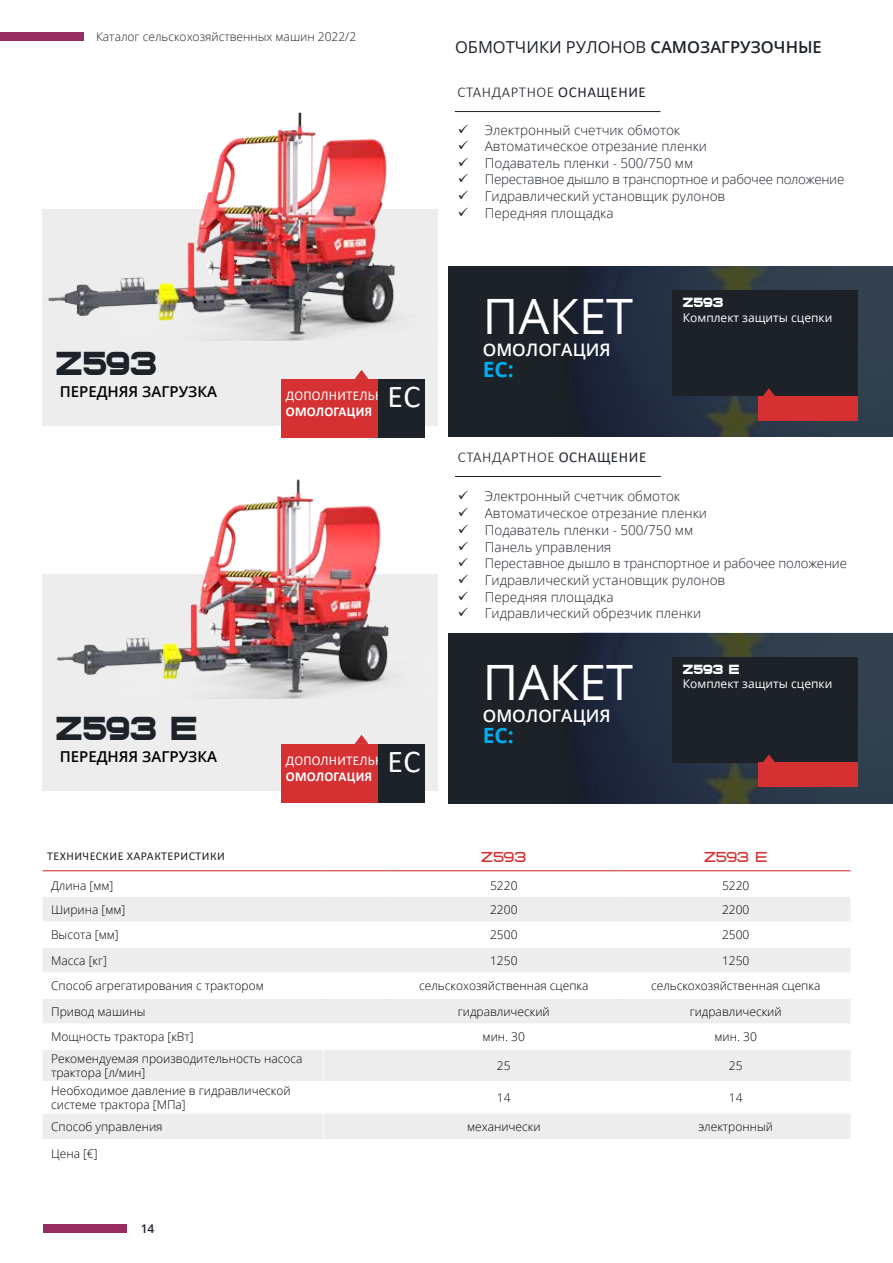
<style>
.page{position:relative;width:893px;height:1263px;background:#fff}
.page>*{position:absolute;margin:0;border:0;box-sizing:border-box;transform-origin:0 0}
.t1{font:48.75px "Open Sans";color:#fff}
.t2{font:700 45px "Bitsumishi Pro";color:#1d2229}
.t3{font:31.95px "Calibri";color:#fff}
.t4{font:700 21px "Open Sans";color:#00aeef}
.t5{font:19.5px "Bitsumishi Pro";color:#d53032}
.t6{font:700 18px "Bitsumishi Pro";color:#fff}
.t7{font:600 17.25px "Open Sans";color:#fff}
.t8{font:600 16.5px "Open Sans";color:#1d2229}
.t9{font:16.5px "Open Sans";color:#1d2229}
.t10{font:600 15px "Open Sans";color:#000}
.t11{font:300 15px "Calibri";letter-spacing:.04em;color:#1d2229}
.t12{font:15px "Calibri";color:#1d2229}
.t13{font:300 13.5px/16.6px "Open Sans";color:#1d2229}
.t14{font:13.5px "Calibri";letter-spacing:.02em;color:#fff}
.t15{font:700 13.5px "Calibri";letter-spacing:.02em;color:#fff}
.t16{font:300 13.35px "Open Sans";letter-spacing:-.015em;color:#1d2229}
.t17{font:300 12px/14.4px "Open Sans";color:#000}
.t18{font:12px "Open Sans";color:#fff}
.t19{font:300 12px "Open Sans";color:#1d2229}
.t20{font:12px "Calibri";color:#1d2229}
.t21{font:600 12px "Open Sans";color:#1d2229}
.s1{font-weight:400}
</style>
<div class="page">
<div style="left:43px;top:1224px;width:83px;height:9px;background:#982d62"></div>
<div style="left:0;top:32px;width:84px;height:9px;background:#982d62"></div>
<div style="left:42px;top:209px;width:396px;height:217px;background:#ededee"></div>
<div style="left:42px;top:574px;width:396px;height:216px;background:#ededee"></div>
<img style="left:48px;top:112px;width:347px;height:228px">
<img style="left:57px;top:479px;width:333px;height:219px">
<div style="left:281px;top:379px;width:144px;height:59px;background:#d53032"></div>
<div style="left:378px;top:379px;width:47px;height:59px;background:#1d2229"></div>
<svg style="left:355px;top:370px;width:13px;height:9px"></svg>
<div style="left:281px;top:744px;width:144px;height:58px;background:#d53032"></div>
<div style="left:378px;top:744px;width:47px;height:58px;background:#1d2229"></div>
<svg style="left:355px;top:735px;width:13px;height:9px"></svg>
<hr style="left:455px;top:111px;width:205px;height:1px;background:#1d2229">
<hr style="left:455px;top:476px;width:206px;height:1px;background:#1d2229">
<svg style="left:43px;top:897px;width:808px;height:242px;fill:#ededee"></svg>
<hr style="left:43px;top:921px;width:280px;height:1px;background:#fff">
<hr style="left:323px;top:921px;width:64px;height:1px;background:#fff">
<hr style="left:387px;top:921px;width:234px;height:1px;background:#fff">
<hr style="left:621px;top:921px;width:230px;height:1px;background:#fff">
<hr style="left:43px;top:947px;width:280px;height:1px;background:#fff">
<hr style="left:323px;top:947px;width:64px;height:1px;background:#fff">
<hr style="left:387px;top:947px;width:234px;height:1px;background:#fff">
<hr style="left:621px;top:947px;width:230px;height:1px;background:#fff">
<hr style="left:43px;top:972px;width:280px;height:1px;background:#fff">
<hr style="left:323px;top:972px;width:64px;height:1px;background:#fff">
<hr style="left:43px;top:998px;width:280px;height:1px;background:#fff">
<hr style="left:323px;top:998px;width:64px;height:1px;background:#fff">
<hr style="left:43px;top:1023px;width:280px;height:1px;background:#fff">
<hr style="left:323px;top:1023px;width:64px;height:1px;background:#fff">
<hr style="left:387px;top:1023px;width:234px;height:1px;background:#fff">
<hr style="left:621px;top:1023px;width:230px;height:1px;background:#fff">
<hr style="left:43px;top:1049px;width:280px;height:1px;background:#fff">
<hr style="left:323px;top:1049px;width:64px;height:1px;background:#fff">
<hr style="left:323px;top:1050px;width:1px;height:31px;background:#fff">
<hr style="left:387px;top:1049px;width:234px;height:1px;background:#fff">
<hr style="left:621px;top:1049px;width:230px;height:1px;background:#fff">
<hr style="left:43px;top:1081px;width:280px;height:1px;background:#fff">
<hr style="left:323px;top:1081px;width:64px;height:1px;background:#fff">
<hr style="left:323px;top:1082px;width:1px;height:31px;background:#fff">
<hr style="left:387px;top:1081px;width:234px;height:1px;background:#fff">
<hr style="left:621px;top:1081px;width:230px;height:1px;background:#fff">
<svg style="left:323px;top:1113px;width:1px;height:26px"></svg>
<hr style="left:387px;top:972px;width:234px;height:1px;background:#fff">
<hr style="left:621px;top:972px;width:230px;height:1px;background:#fff">
<hr style="left:387px;top:998px;width:234px;height:1px;background:#fff">
<hr style="left:621px;top:998px;width:230px;height:1px;background:#fff">
<hr style="left:43px;top:870px;width:280px;height:1px;background:#d22229">
<hr style="left:323px;top:870px;width:64px;height:1px;background:#d22229">
<hr style="left:387px;top:870px;width:234px;height:1px;background:#d22229">
<hr style="left:621px;top:870px;width:230px;height:1px;background:#d22229">
<div style="left:448px;top:633px;width:445px;height:170px;background:#1d2229"></div>
<img style="left:581px;top:633px;width:312px;height:170px">
<div style="left:672px;top:657px;width:186px;height:105px;background:#1d2229"></div>
<div style="left:758px;top:762px;width:99px;height:24px;background:#d53032"></div>
<svg style="left:763px;top:754px;width:12px;height:8px"></svg>
<div style="left:448px;top:267px;width:445px;height:170px;background:#1d2229"></div>
<img style="left:581px;top:267px;width:312px;height:170px">
<div style="left:672px;top:291px;width:186px;height:105px;background:#1d2229"></div>
<div style="left:758px;top:396px;width:99px;height:24px;background:#d53032"></div>
<svg style="left:763px;top:388px;width:12px;height:8px"></svg>
<p class="t19" style="left:96px;top:28px;width:262px">Каталог сельскохозяйственных машин 2022/2</p>
<h2 class="t2" style="left:56px;top:346px;width:103px">Z593</h2>
<p class="t10" style="left:60px;top:381px;width:159px">ПЕРЕДНЯЯ ЗАГРУЗКА</p>
<h3 class="t3" style="left:387px;top:375px;width:35px">ЕС</h3>
<p class="t14" style="left:286px;top:386px;width:35px">Дополнительно</p>
<p class="t15" style="left:286px;top:402px;width:88px">омологация</p>
<h2 class="t2" style="left:56px;top:711px;width:143px">Z593 E</h2>
<p class="t10" style="left:60px;top:746px;width:159px">ПЕРЕДНЯЯ ЗАГРУЗКА</p>
<h3 class="t3" style="left:387px;top:739px;width:35px">ЕС</h3>
<p class="t14" style="left:286px;top:751px;width:35px">Дополнительно</p>
<p class="t15" style="left:286px;top:767px;width:88px">омологация</p>
<h3 class="t9" style="left:455px;top:36px;width:13px">ОБМОТ</h3>
<h3 class="t9" style="left:515px;top:36px;width:24px">ЧИКИ</h3>
<h3 class="t9" style="left:566px;top:36px;width:23px">РУЛОНО</h3>
<h3 class="t8" style="left:636px;top:36px;width:28px"><span class="s1">В</span> САМ</h3>
<h3 class="t8" style="left:687px;top:36px;width:123px">ОЗАГРУЗОЧ НЫЕ</h3>
<p class="t11" style="left:457px;top:83px;width:112px">Стандартное <span class="s1">осна</span></p>
<p class="t12" style="left:597px;top:82px;width:24px">щение</p>
<p class="t13" style="left:485px;top:121px;width:224px">Электронный счетчик обмоток<br>Автоматическое отрезание пленки<br>Подаватель пленки - 500/750 мм</p>
<p class="t16" style="left:485px;top:170px;width:361px">Переставное дышло в транспортное и рабочее положение</p>
<p class="t13" style="left:485px;top:188px;width:242px">Гидравлический установщик рулонов<br>Передняя площадка</p>
<h1 class="t1" style="left:483px;top:283px;width:31px">ПАКЕТ</h1>
<h3 class="t7" style="left:483px;top:338px;width:92px">ОМОЛОГАЦИ</h3>
<h3 class="t7" style="left:599px;top:338px;width:13px">Я</h3>
<h3 class="t4" style="left:483px;top:355px;width:33px">ЕС:</h3>
<p class="t11" style="left:458px;top:448px;width:112px">Стандартное <span class="s1">осна</span></p>
<p class="t12" style="left:597px;top:447px;width:24px">щение</p>
<h3 class="t6" style="left:683px;top:296px;width:42px">Z593</h3>
<p class="t18" style="left:683px;top:309px;width:151px">Комплект защиты сцепки</p>
<p class="t13" style="left:485px;top:488px;width:224px">Электронный счетчик обмоток<br>Автоматическое отрезание пленки<br>Подаватель пленки - 500/750 мм<br>Панель управления</p>
<p class="t16" style="left:485px;top:554px;width:364px">Переставное дышло в транспортное и рабочее положение</p>
<p class="t13" style="left:485px;top:571px;width:242px">Гидравлический установщик рулонов<br>Передняя площадка<br>Гидравлический обрезчик пленки</p>
<h1 class="t1" style="left:483px;top:649px;width:31px">ПАКЕТ</h1>
<h3 class="t7" style="left:483px;top:704px;width:92px">ОМОЛОГАЦИ</h3>
<h3 class="t7" style="left:599px;top:704px;width:13px">Я</h3>
<h3 class="t4" style="left:483px;top:721px;width:33px">ЕС:</h3>
<h3 class="t6" style="left:683px;top:662px;width:58px">Z593 E</h3>
<p class="t18" style="left:683px;top:675px;width:151px">Комплект защиты сцепки</p>
<p class="t20" style="left:47px;top:847px;width:14px">Техни</p>
<p class="t20" style="left:83px;top:847px;width:15px">ческие</p>
<p class="t20" style="left:127px;top:847px;width:8px">характеристики</p>
<h3 class="t5" style="left:481px;top:849px;width:47px">Z593</h3>
<h3 class="t5" style="left:704px;top:849px;width:65px">Z593 E</h3>
<p class="t17" style="left:51px;top:878px;width:64px">Длина [мм]</p>
<p class="t17" style="left:490px;top:878px;width:29px">5220</p>
<p class="t17" style="left:722px;top:878px;width:29px">5220</p>
<p class="t17" style="left:51px;top:902px;width:76px">Ширина [мм]</p>
<p class="t17" style="left:490px;top:902px;width:29px">2200</p>
<p class="t17" style="left:722px;top:902px;width:29px">2200</p>
<p class="t17" style="left:51px;top:927px;width:69px">Высота [мм]</p>
<p class="t17" style="left:490px;top:927px;width:29px">2500</p>
<p class="t17" style="left:722px;top:927px;width:29px">2500</p>
<p class="t17" style="left:51px;top:953px;width:57px">Масса [кг]</p>
<p class="t17" style="left:490px;top:953px;width:29px">1250</p>
<p class="t17" style="left:722px;top:953px;width:29px">1250</p>
<p class="t17" style="left:51px;top:978px;width:214px">Способ агрегатирования с трактором</p>
<p class="t17" style="left:419px;top:978px;width:171px">сельскохозяйственная сцепка</p>
<p class="t17" style="left:651px;top:978px;width:171px">сельскохозяйственная сцепка</p>
<p class="t17" style="left:51px;top:1004px;width:96px">Привод машины</p>
<p class="t17" style="left:458px;top:1004px;width:93px">гидравлический</p>
<p class="t17" style="left:690px;top:1004px;width:93px">гидравлический</p>
<p class="t17" style="left:51px;top:1029px;width:144px">Мощность трактора [кВт]</p>
<p class="t17" style="left:483px;top:1029px;width:44px">мин. 30</p>
<p class="t17" style="left:714px;top:1029px;width:44px">мин. 30</p>
<p class="t17" style="left:51px;top:1051px;width:253px">Рекомендуемая производительность насоса трактора [л/мин]</p>
<p class="t17" style="left:497px;top:1058px;width:15px">25</p>
<p class="t17" style="left:729px;top:1058px;width:15px">25</p>
<p class="t17" style="left:51px;top:1083px;width:241px">Необходимое давление в гидравлической системе трактора [MПa]</p>
<p class="t17" style="left:497px;top:1090px;width:15px">14</p>
<p class="t17" style="left:729px;top:1090px;width:15px">14</p>
<p class="t17" style="left:51px;top:1119px;width:113px">Способ управления</p>
<p class="t17" style="left:467px;top:1119px;width:75px">механически</p>
<p class="t17" style="left:698px;top:1119px;width:76px">электронный</p>
<p class="t17" style="left:51px;top:1146px;width:48px">Цена [€]</p>
<p class="t21" style="left:141px;top:1221px;width:15px">14</p>
</div>
